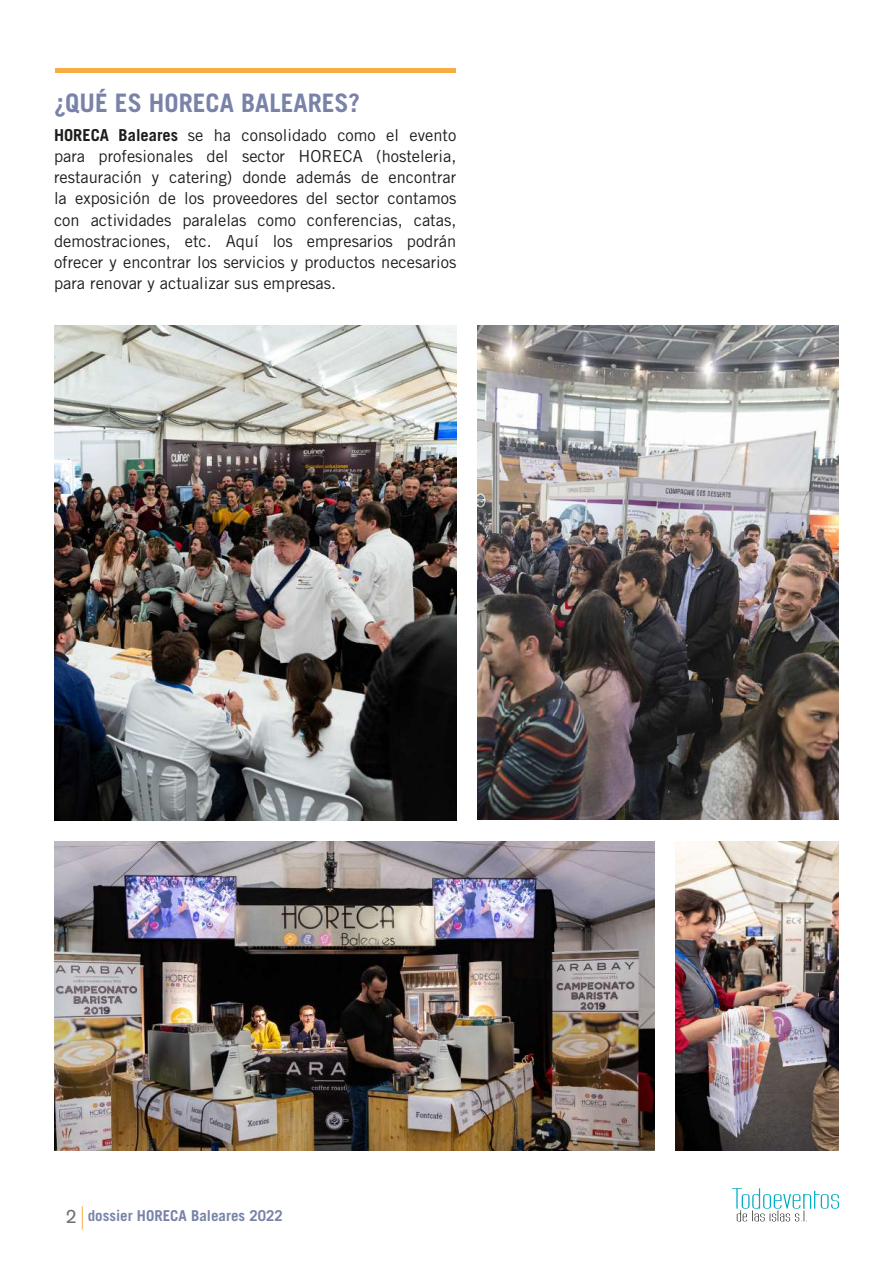
<style>
.page{position:relative;width:893px;height:1263px;background:#fff}
.page>*{position:absolute;margin:0;border:0;box-sizing:border-box;transform-origin:0 0}
.t1{font:700 25.5px "Trade Gothic LT Std";color:#7983a9}
.t2{font:16.5px/21px "Trade Gothic LT Std";color:#1d1d1b;text-align:justify}
.t3{font:700 15px "Trade Gothic LT Std";color:#7983a9}
.s1{font-weight:700}
.s2{font-family:"Akzidenz Grotesk BE";font-weight:400;font-size:19.5px;color:#706f6f}
</style>
<div class="page">
<svg style="left:82px;top:1206px;width:1px;height:23px"></svg>
<svg style="left:732px;top:1188px;width:107px;height:33px"></svg>
<hr style="left:56px;top:68px;width:400px;height:4px;background:#f8ad44">
<img style="left:675px;top:841px;width:164px;height:310px">
<img style="left:55px;top:841px;width:599px;height:310px">
<img style="left:54px;top:326px;width:402px;height:494px">
<img style="left:478px;top:325px;width:361px;height:495px">
<h1 class="t1" style="left:54px;top:87px;width:308px">¿QUÉ ES HORECA BALEARES?</h1>
<p class="t2" style="left:54px;top:125px;width:404px"><span class="s1">HORECA Baleares</span> se ha consolidado como el evento para profesionales del sector HORECA (hosteleria, restauración y catering) donde además de encontrar la exposición de los proveedores del sector contamos con actividades paralelas como conferencias, catas, demostraciones, etc. Aquí los empresarios podrán ofrecer y encontrar los servicios y productos necesarios para renovar y actualizar sus empresas.</p>
<p class="t3" style="left:65px;top:1207px;width:219px"><span class="s2">2</span> dossier HORECA Baleares 2022</p>
</div>
